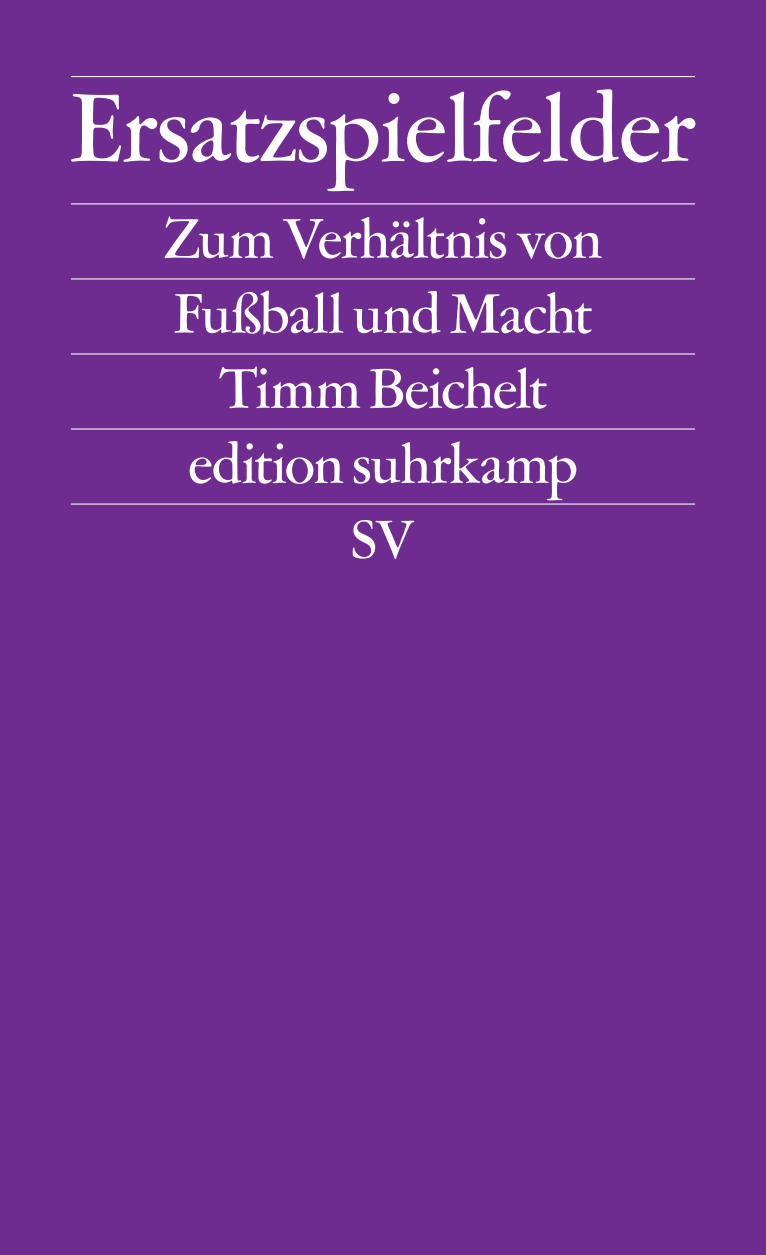
<style>
.page{position:relative;width:766px;height:1255px;background:#fff}
.page>*{position:absolute;margin:0;border:0;box-sizing:border-box;transform-origin:0 0}
.t1{font:500 107.5px "Garamont Amst SH";color:#fff}
.t2{font:500 62.5px/75px "Garamont Amst SH";letter-spacing:-.005em;color:#fff;text-align:center}
.t3{font:500 60px "Garamont Amst SH";color:#fff}
</style>
<div class="page">
<div style="left:0;top:0;width:765px;height:1254px;background:#6e2c91"></div>
<hr style="left:71px;top:203px;width:623px;height:1px;background:#fff">
<hr style="left:71px;top:278px;width:623px;height:1px;background:#fff">
<hr style="left:71px;top:353px;width:623px;height:1px;background:#fff">
<hr style="left:71px;top:428px;width:623px;height:1px;background:#fff">
<hr style="left:71px;top:503px;width:623px;height:1px;background:#fff">
<hr style="left:71px;top:76px;width:623px;height:1px;background:#fff">
<h1 class="t1" style="left:70px;top:76px;width:626px">Ersatzspielfelder</h1>
<p class="t2" style="left:164px;top:204px;width:439px">Zum Verhältnis von<br>Fußball und Macht<br>Timm Beichelt edition suhrkamp</p>
<p class="t3" style="left:351px;top:510px;width:64px">SV</p>
</div>
